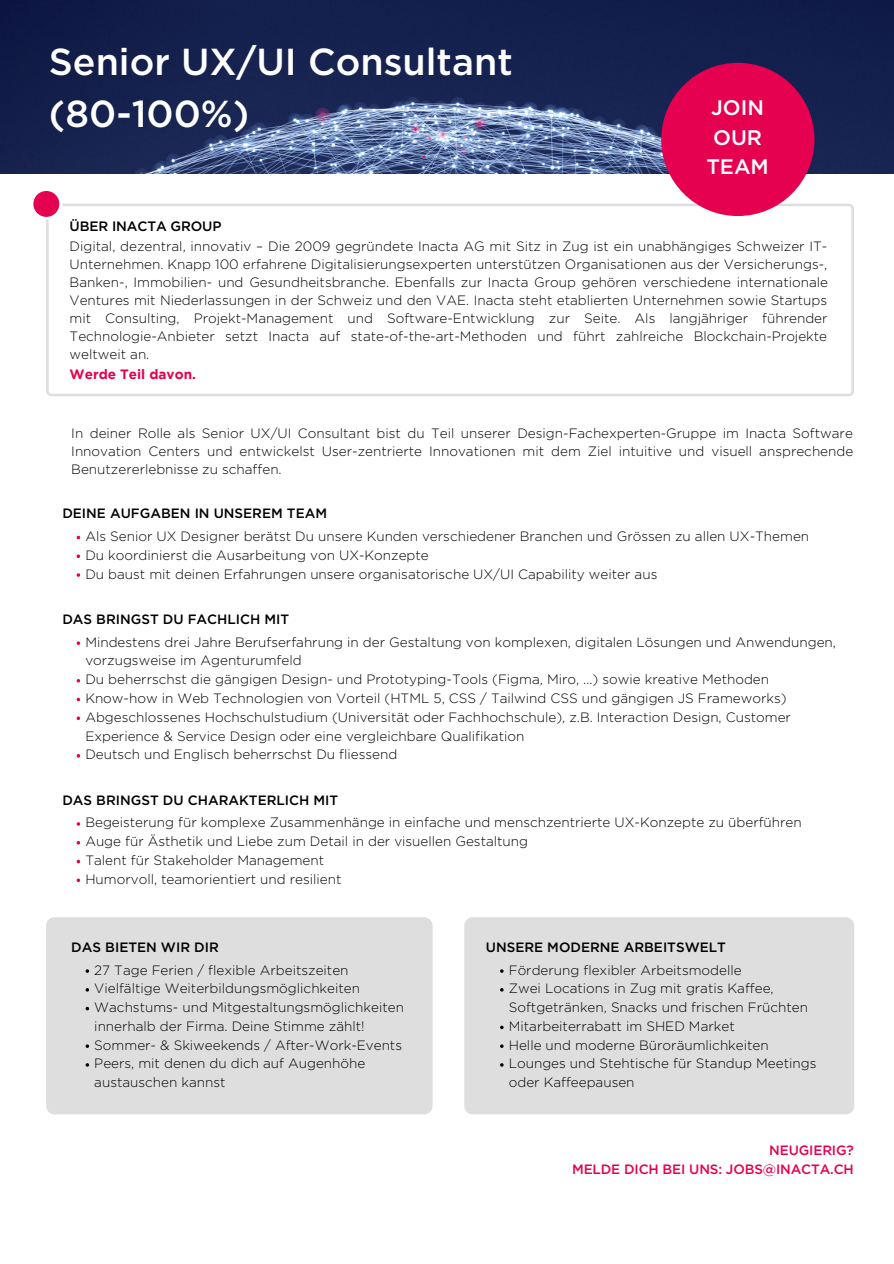
<style>
.page{position:relative;width:894px;height:1264px;background:#fff}
.page>*{position:absolute;margin:0;border:0;box-sizing:border-box;transform-origin:0 0}
.t1{font:500 37.5px/51.8px "Gotham";color:#fff}
.t2{font:500 21px/29.2px "Gotham";color:#fff;text-align:center}
.t3{font:500 13.65px "Gotham";letter-spacing:-.01em;color:#000}
.t4{font:300 13.5px/18.8px "Gotham";color:#000}
.t5{font:500 13.5px "Gotham";color:#000}
.t6{font:500 13.5px/18px "Gotham";letter-spacing:-.01em;color:#e60050;text-align:right}
.t7{font:700 13.5px "Gotham";color:#e60050}
</style>
<div class="page">
<div style="left:46px;top:917px;width:386px;height:197px;background:#dfdede;border-radius:8px"></div>
<div style="left:464px;top:917px;width:389px;height:197px;background:#dfdede;border-radius:8px"></div>
<svg style="left:46px;top:204px;width:807px;height:192px"></svg>
<div style="left:30px;top:188px;width:32px;height:31px;background:#fff;border-radius:50%"></div>
<div style="left:33px;top:191px;width:26px;height:26px;background:#e60050;border-radius:50%"></div>
<svg style="left:77px;top:641px;width:3px;height:4px"></svg>
<svg style="left:77px;top:716px;width:3px;height:4px"></svg>
<svg style="left:77px;top:878px;width:3px;height:4px"></svg>
<svg style="left:77px;top:554px;width:3px;height:4px"></svg>
<svg style="left:77px;top:573px;width:3px;height:4px"></svg>
<img style="left:0;top:0;width:893px;height:173px">
<div style="left:661px;top:63px;width:153px;height:153px;background:#e60050;border-radius:50%"></div>
<h1 class="t1" style="left:49px;top:38px;width:465px">Senior UX/UI Consultant (80-100%)</h1>
<h2 class="t2" style="left:706px;top:94px;width:64px">JOIN<br>OUR<br>TEAM</h2>
<p class="t3" style="left:70px;top:220px;width:153px">ÜBER INACTA GROUP</p>
<p class="t4" style="left:70px;top:238px;width:759px;line-height:18px;text-align:justify">Digital, dezentral, innovativ – Die 2009 gegründete Inacta AG mit Sitz in Zug ist ein unabhängiges Schweizer IT-Unternehmen. Knapp 100 erfahrene Digitalisierungsexperten unterstützen Organisationen aus der Versicherungs-, Banken-, Immobilien- und Gesundheitsbranche. Ebenfalls zur Inacta Group gehören verschiedene internationale Ventures mit Niederlassungen in der Schweiz und den VAE. Inacta steht etablierten Unternehmen sowie Startups mit Consulting, Projekt-Management und Software-Entwicklung zur Seite. Als langjähriger führender Technologie-Anbieter setzt Inacta auf state-of-the-art-Methoden und führt zahlreiche Blockchain-Projekte weltweit an.</p>
<p class="t7" style="left:70px;top:369px;width:128px">Werde Teil davon.</p>
<p class="t4" style="left:71px;top:425px;width:783px;line-height:18px;text-align:justify">In deiner Rolle als Senior UX/UI Consultant bist du Teil unserer Design-Fachexperten-Gruppe im Inacta Software Innovation Centers und entwickelst User-zentrierte Innovationen mit dem Ziel intuitive und visuell ansprechende Benutzererlebnisse zu schaffen.</p>
<p class="t5" style="left:62px;top:507px;width:266px">DEINE AUFGABEN IN UNSEREM TEAM</p>
<p class="t4" style="left:85px;top:527px;width:725px">Als Senior UX Designer berätst Du unsere Kunden verschiedener Branchen und Grössen zu allen UX-Themen<br>Du koordinierst die Ausarbeitung von UX-Konzepte<br>Du baust mit deinen Erfahrungen unsere organisatorische UX/UI Capability weiter aus</p>
<p class="t5" style="left:62px;top:613px;width:228px">DAS BRINGST DU FACHLICH MIT</p>
<p class="t4" style="left:85px;top:633px;width:752px">Mindestens drei Jahre Berufserfahrung in der Gestaltung von komplexen, digitalen Lösungen und Anwendungen, vorzugsweise im Agenturumfeld<br>Du beherrschst die gängigen Design- und Prototyping-Tools (Figma, Miro, ...) sowie kreative Methoden Know-how in Web Technologien von Vorteil (HTML 5, CSS / Tailwind CSS und gängigen JS Frameworks)<br>Abgeschlossenes Hochschulstudium (Universität oder Fachhochschule), z.B. Interaction Design, Customer Experience &amp; Service Design oder eine vergleichbare Qualifikation<br>Deutsch und Englisch beherrschst Du fliessend</p>
<p class="t5" style="left:62px;top:794px;width:277px">DAS BRINGST DU CHARAKTERLICH MIT</p>
<p class="t4" style="left:85px;top:814px;width:717px">Begeisterung für komplexe Zusammenhänge in einfache und menschzentrierte UX-Konzepte zu überführen Auge für Ästhetik und Liebe zum Detail in der visuellen Gestaltung<br>Talent für Stakeholder Management<br>Humorvoll, teamorientiert und resilient</p>
<p class="t5" style="left:71px;top:941px;width:149px">DAS BIETEN WIR DIR</p>
<p class="t4" style="left:94px;top:961px;width:311px">27 Tage Ferien / flexible Arbeitszeiten Vielfältige Weiterbildungsmöglichkeiten Wachstums- und Mitgestaltungsmöglichkeiten innerhalb der Firma. Deine Stimme zählt!<br>Sommer- &amp; Skiweekends / After-Work-Events Peers, mit denen du dich auf Augenhöhe austauschen kannst</p>
<p class="t5" style="left:485px;top:941px;width:241px">UNSERE MODERNE ARBEITSWELT</p>
<p class="t4" style="left:508px;top:961px;width:309px">Förderung flexibler Arbeitsmodelle<br>Zwei Locations in Zug mit gratis Kaffee, Softgetränken, Snacks und frischen Früchten Mitarbeiterrabatt im SHED Market<br>Helle und moderne Büroräumlichkeiten Lounges und Stehtische für Standup Meetings oder Kaffeepausen</p>
<p class="t6" style="left:572px;top:1142px;width:283px">NEUGIERIG?<br>MELDE DICH BEI UNS: JOBS@INACTA.CH</p>
</div>
